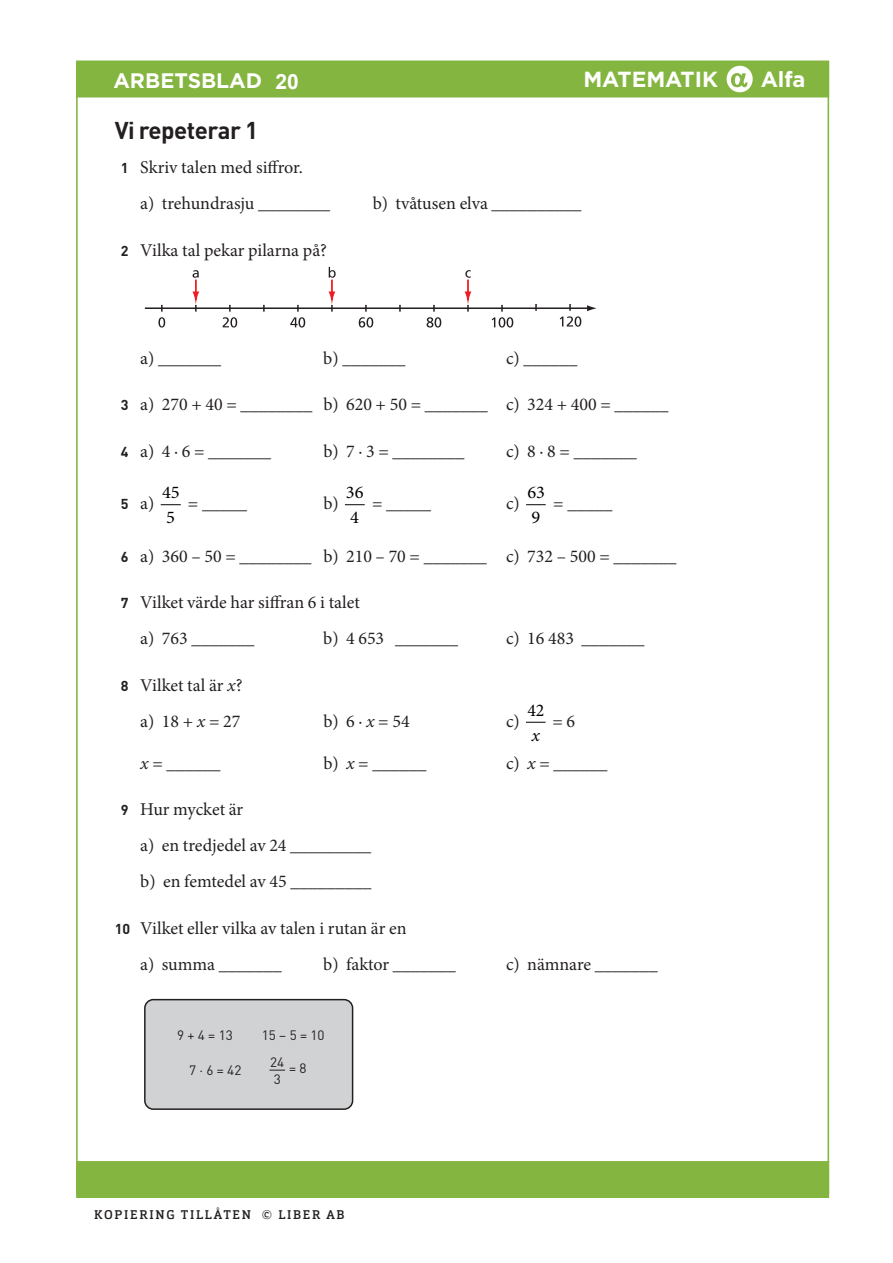
<style>
.page{position:relative;width:893px;height:1263px;background:#fff}
.page>*{position:absolute;margin:0;border:0;box-sizing:border-box;transform-origin:0 0}
.R_OH{font:700 24px "DIN Pro";letter-spacing:-.02em;color:#231f20}
.t1{font:700 21.9px "Gotham";color:#fff}
.t2{font:700 21px "Gotham";color:#fff}
.Antal_ratt{font:700 21px "Arial";color:#fff}
.Uppgift{font:18px "Minion Pro";color:#231f20}
.t3{font:17.85px/25px "Minion Pro";letter-spacing:-.005em;color:#000}
.t4{font:13.5px/16.5px "DIN Pro";color:#231f20}
.t5{font:500 12.45px "Orgon Slab";letter-spacing:.14em;color:#231f20}
.Pagina_V{font:700 9px "DIN Pro";letter-spacing:.11em;color:#231f20}
.s1{font-family:"DIN Pro";font-weight:700;font-size:14.25px}
.s2{font-style:italic}
</style>
<div class="page">
<div style="left:77px;top:61px;width:751px;height:36px;background:#84b540"></div>
<div style="left:77px;top:1162px;width:751px;height:35px;background:#84b540"></div>
<div style="left:76px;top:1161px;width:753px;height:37px;border:2px solid #84b540"></div>
<div style="left:727px;top:66px;width:26px;height:26px;background:#fff;border-radius:50%"></div>
<hr style="left:145px;top:307px;width:444px;height:2px;background:#231f20">
<svg style="left:587px;top:305px;width:9px;height:6px"></svg>
<svg style="left:263px;top:305px;width:2px;height:7px"></svg>
<svg style="left:399px;top:305px;width:2px;height:7px"></svg>
<svg style="left:158px;top:305px;width:7px;height:23px"></svg>
<svg style="left:223px;top:305px;width:14px;height:23px"></svg>
<svg style="left:290px;top:305px;width:15px;height:23px"></svg>
<svg style="left:359px;top:305px;width:14px;height:23px"></svg>
<svg style="left:427px;top:305px;width:14px;height:23px"></svg>
<svg style="left:492px;top:305px;width:21px;height:23px"></svg>
<svg style="left:327px;top:267px;width:9px;height:45px"></svg>
<svg style="left:191px;top:270px;width:9px;height:42px"></svg>
<svg style="left:463px;top:270px;width:9px;height:42px"></svg>
<svg style="left:535px;top:304px;width:2px;height:7px"></svg>
<svg style="left:560px;top:304px;width:21px;height:23px"></svg>
<svg style="left:161px;top:504px;width:19px;height:1px"></svg>
<svg style="left:345px;top:504px;width:19px;height:1px"></svg>
<svg style="left:527px;top:504px;width:18px;height:1px"></svg>
<svg style="left:526px;top:722px;width:19px;height:1px"></svg>
<div style="left:145px;top:1000px;width:208px;height:109px;background:#d1d2d4;border-radius:9px"></div>
<div style="left:144px;top:999px;width:209px;height:111px;border:2px solid #231f20;border-radius:9px"></div>
<svg style="left:269px;top:1070px;width:16px;height:1px"></svg>
<svg style="left:731px;top:73px;width:17px;height:15px"></svg>
<p class="t1" style="left:583px;top:65px;width:136px">MATEMATIK</p>
<p class="t1" style="left:761px;top:64px;width:46px">Alfa</p>
<p class="t2" style="left:113px;top:67px;width:150px">ARBETSBLAD</p>
<p class="R_OH" style="left:115px;top:114px;width:145px">Vi repeterar 1</p>
<p class="Uppgift" style="left:121px;top:155px;width:184px"><span class="s1">1</span> Skriv talen med siffror.</p>
<p class="Uppgift" style="left:140px;top:191px;width:191px">a) trehundrasju ________</p>
<p class="Uppgift" style="left:373px;top:191px;width:210px">b) tvåtusen elva __________</p>
<p class="Uppgift" style="left:121px;top:238px;width:208px"><span class="s1">2</span> Vilka tal pekar pilarna på?</p>
<p class="Antal_ratt" style="left:276px;top:67px;width:25px">20</p>
<p class="Uppgift" style="left:140px;top:346px;width:82px">a) _______</p>
<p class="Uppgift" style="left:323px;top:346px;width:84px">b) _______</p>
<p class="Uppgift" style="left:506px;top:346px;width:73px">c) ______</p>
<p class="Uppgift" style="left:121px;top:392px;width:549px"><span class="s1">3</span> a) 270 + 40 = ________ b) 620 + 50 = _______ c) 324 + 400 = ______</p>
<p class="Uppgift" style="left:121px;top:439px;width:152px"><span class="s1">4</span> a) 4 ∙ 6 = _______</p>
<p class="Uppgift" style="left:323px;top:439px;width:143px">b) 7 ∙ 3 = ________</p>
<p class="Uppgift" style="left:506px;top:439px;width:132px">c) 8 ∙ 8 = _______</p>
<p class="Uppgift" style="left:121px;top:491px;width:35px"><span class="s1">5</span> a)</p>
<p class="t3" style="left:162px;top:480px;width:19px">45<br>5</p>
<p class="Uppgift" style="left:188px;top:491px;width:61px">= _____</p>
<p class="Uppgift" style="left:323px;top:491px;width:17px">b)</p>
<p class="t3" style="left:346px;top:480px;width:19px">36<br>4</p>
<p class="Uppgift" style="left:372px;top:491px;width:61px">= _____</p>
<p class="Uppgift" style="left:506px;top:491px;width:15px">c)</p>
<p class="t3" style="left:527px;top:480px;width:19px">63<br>9</p>
<p class="Uppgift" style="left:553px;top:491px;width:61px">= _____</p>
<p class="Uppgift" style="left:121px;top:544px;width:557px"><span class="s1">6</span> a) 360 – 50 = ________ b) 210 – 70 = _______ c) 732 – 500 = _______</p>
<p class="Uppgift" style="left:121px;top:590px;width:241px"><span class="s1">7</span> Vilket värde har siffran 6 i talet</p>
<p class="Uppgift" style="left:140px;top:626px;width:116px">a) 763 _______</p>
<p class="Uppgift" style="left:323px;top:626px;width:136px">b) 4 653 _______</p>
<p class="Uppgift" style="left:506px;top:626px;width:140px">c) 16 483 _______</p>
<p class="Uppgift" style="left:121px;top:673px;width:123px"><span class="s1">8</span> Vilket tal är <span class="s2">x</span>?</p>
<p class="Uppgift" style="left:140px;top:709px;width:102px">a) 18 + <span class="s2">x</span> = 27</p>
<p class="Uppgift" style="left:323px;top:709px;width:88px">b) 6 ∙ <span class="s2">x</span> = 54</p>
<p class="Uppgift" style="left:506px;top:709px;width:15px">c)</p>
<p class="t3" style="left:527px;top:697px;width:19px">42 <span class="s2">x</span></p>
<p class="Uppgift" style="left:552px;top:709px;width:24px">= 6</p>
<p class="Uppgift" style="left:140px;top:751px;width:82px"><span class="s2">x</span> = ______</p>
<p class="Uppgift" style="left:323px;top:751px;width:105px">b) <span class="s2">x</span> = ______</p>
<p class="Uppgift" style="left:506px;top:751px;width:103px">c) <span class="s2">x</span> = ______</p>
<p class="Uppgift" style="left:121px;top:797px;width:124px"><span class="s1">9</span> Hur mycket är</p>
<p class="Uppgift" style="left:140px;top:833px;width:232px">a) en tredjedel av 24 _________</p>
<p class="Uppgift" style="left:140px;top:869px;width:233px">b) en femtedel av 45 _________</p>
<p class="Uppgift" style="left:115px;top:916px;width:293px"><span class="s1">10</span> Vilket eller vilka av talen i rutan är en</p>
<p class="Uppgift" style="left:140px;top:952px;width:143px">a) summa _______</p>
<p class="Uppgift" style="left:323px;top:952px;width:134px">b) faktor _______</p>
<p class="Uppgift" style="left:506px;top:952px;width:153px">c) nämnare _______</p>
<p class="t4" style="left:177px;top:1026px;width:57px">9 + 4 = 13</p>
<p class="t4" style="left:262px;top:1026px;width:64px">15 – 5 = 10</p>
<p class="t4" style="left:189px;top:1062px;width:54px">7 · 6 = 42</p>
<p class="t4" style="left:270px;top:1053px;width:16px">24<br>3</p>
<p class="t4" style="left:289px;top:1059px;width:19px">= 8</p>
<p class="Pagina_V" style="left:115px;top:1201px;width:83px">HEJ © LIBER AB</p>
<p class="t5" style="left:94px;top:1206px;width:252px">KOPIERING TILLÅTEN © LIBER AB</p>
</div>
